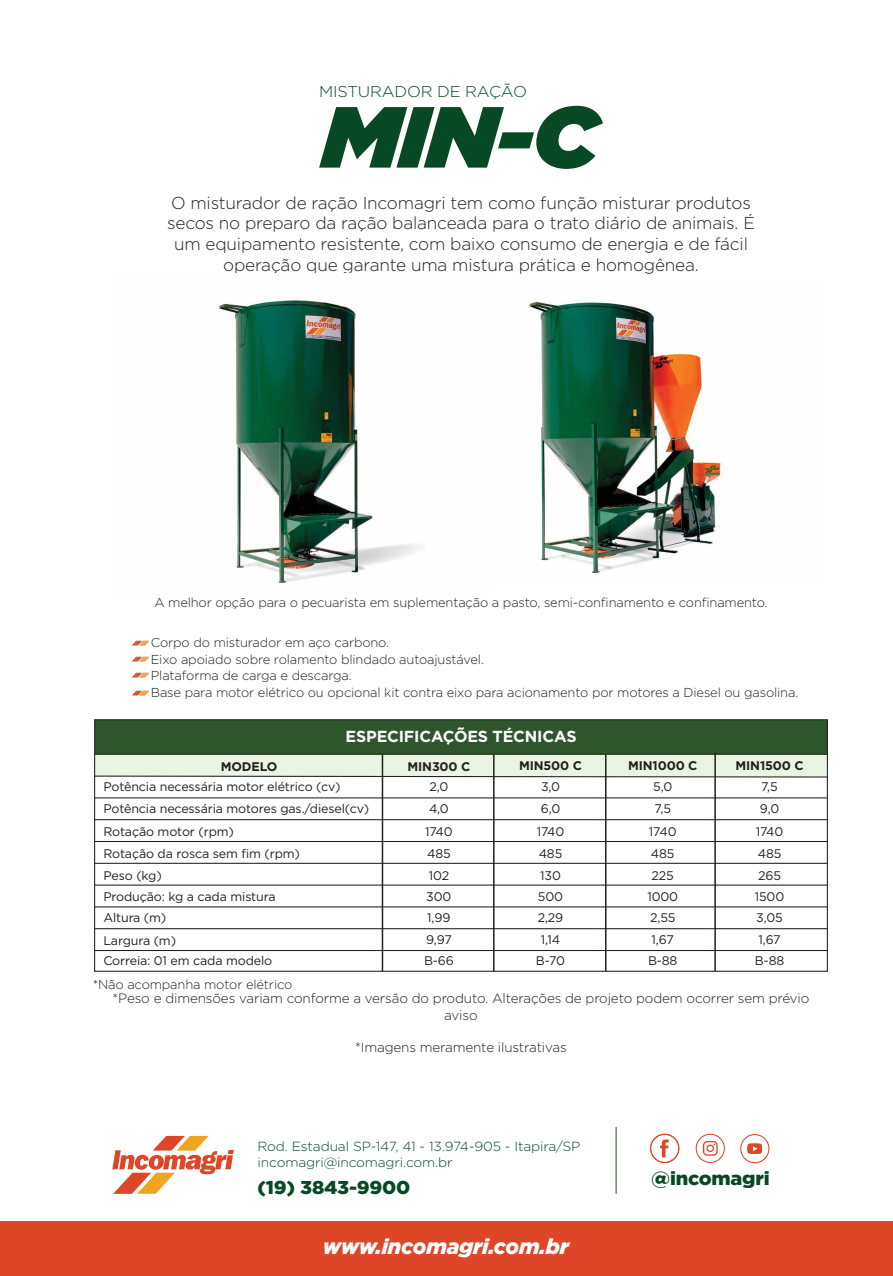
<style>
.page{position:relative;width:893px;height:1276px;background:#fff}
.page>*{position:absolute;margin:0;border:0;box-sizing:border-box;transform-origin:0 0}
.t1{font:italic 900 86.4px "Gotham";color:#074924;scale:1.05 1}
.t2{font:italic 900 21.3px "Gotham";letter-spacing:-.01em;color:#fff}
.t3{font:900 18.9px "Gotham";letter-spacing:-.01em;color:#074924;scale:1.05 1}
.t4{font:900 18.6px "Gotham";letter-spacing:-.01em;color:#074924;scale:1.05 1}
.t5{font:300 17.25px/20.7px "Gotham";letter-spacing:-.01em;color:#231f20;text-align:center}
.t6{font:700 15.9px "Gotham";letter-spacing:-.01em;color:#fff}
.t7{font:300 15.6px "Gotham";letter-spacing:-.01em;color:#074924;scale:1.05 1}
.t8{font:300 13.5px/16.2px "Gotham";letter-spacing:-.01em;color:#231f20;text-align:center}
.t9{font:300 13.2px/15.9px "Gotham";letter-spacing:-.01em;color:#074924;scale:1.05 1}
.t10{font:300 12.9px/16.5px "Gotham";letter-spacing:-.01em;color:#231f20}
.t11{font:12.45px/21.9px "Gotham";letter-spacing:-.01em;color:#231f20}
.t12{font:700 12.45px "Gotham";letter-spacing:-.01em;color:#231f20}
</style>
<div class="page">
<svg style="left:112px;top:1136px;width:122px;height:57px"></svg>
<div style="left:0;top:1221px;width:893px;height:55px;background:#dd4727"></div>
<hr style="left:616px;top:1127px;width:1px;height:66px;background:#2d572a">
<svg style="left:650px;top:1133px;width:29px;height:30px"></svg>
<svg style="left:740px;top:1134px;width:29px;height:29px"></svg>
<svg style="left:696px;top:1133px;width:29px;height:30px"></svg>
<div style="left:95px;top:719px;width:732px;height:35px;background:#2d572a"></div>
<div style="left:95px;top:754px;width:732px;height:23px;background:#e9f4e2"></div>
<div style="left:94px;top:719px;width:734px;height:252px;border:1px solid #231f20"></div>
<hr style="left:95px;top:754px;width:732px;height:1px;background:#231f20">
<svg style="left:94px;top:775px;width:734px;height:3px"></svg>
<hr style="left:95px;top:797px;width:732px;height:1px;background:#231f20">
<hr style="left:95px;top:819px;width:732px;height:1px;background:#231f20">
<hr style="left:95px;top:841px;width:732px;height:1px;background:#231f20">
<hr style="left:95px;top:863px;width:732px;height:1px;background:#231f20">
<hr style="left:95px;top:884px;width:732px;height:1px;background:#231f20">
<hr style="left:95px;top:906px;width:732px;height:1px;background:#231f20">
<hr style="left:95px;top:928px;width:732px;height:1px;background:#231f20">
<hr style="left:95px;top:950px;width:732px;height:1px;background:#231f20">
<hr style="left:605px;top:754px;width:1px;height:217px;background:#231f20">
<hr style="left:714px;top:752px;width:2px;height:219px;background:#231f20">
<hr style="left:493px;top:754px;width:2px;height:217px;background:#231f20">
<hr style="left:382px;top:754px;width:1px;height:217px;background:#231f20">
<img style="left:529px;top:301px;width:196px;height:272px">
<img style="left:219px;top:300px;width:199px;height:283px">
<img style="left:132px;top:640px;width:17px;height:6px">
<img style="left:132px;top:656px;width:17px;height:6px">
<img style="left:132px;top:672px;width:17px;height:6px">
<img style="left:132px;top:690px;width:17px;height:6px">
<p class="t7" style="left:319px;top:82px;width:199px">MISTURADOR DE RAÇÃO</p>
<h1 class="t1" style="left:322px;top:75px;width:265px">MIN-C</h1>
<p class="t5" style="left:167px;top:192px;width:589px">O misturador de ração Incomagri tem como função misturar produtos secos no preparo da ração balanceada para o trato diário de animais. É um equipamento resistente, com baixo consumo de energia e de fácil operação que garante uma mistura prática e homogênea.</p>
<p class="t10" style="left:154px;top:593px;width:615px">A melhor opção para o pecuarista em suplementação a pasto, semi-confinamento e confinamento.</p>
<p class="t10" style="left:151px;top:634px;width:649px">Corpo do misturador em aço carbono.<br>Eixo apoiado sobre rolamento blindado autoajustável.<br>Plataforma de carga e descarga.<br>Base para motor elétrico ou opcional kit contra eixo para acionamento por motores a Diesel ou gasolina.</p>
<p class="t6" style="left:346px;top:726px;width:232px">ESPECIFICAÇÕES TÉCNICAS</p>
<p class="t12" style="left:519px;top:758px;width:64px">MIN500 C</p>
<p class="t12" style="left:628px;top:758px;width:71px">MIN1000 C</p>
<p class="t12" style="left:735px;top:758px;width:70px">MIN1500 C</p>
<p class="t12" style="left:221px;top:758px;width:58px">MODELO</p>
<p class="t12" style="left:408px;top:758px;width:64px">MIN300 C</p>
<p class="t11" style="left:103px;top:775px;width:239px">Potência necessária motor elétrico (cv)</p>
<p class="t11" style="left:429px;top:775px;width:20px">2,0</p>
<p class="t11" style="left:541px;top:775px;width:21px">3,0</p>
<p class="t11" style="left:653px;top:775px;width:21px">5,0</p>
<p class="t11" style="left:103px;top:798px;width:267px">Potência necessária motores gas./diesel(cv)</p>
<p class="t11" style="left:429px;top:798px;width:21px">4,0</p>
<p class="t11" style="left:541px;top:798px;width:21px">6,0</p>
<p class="t11" style="left:654px;top:798px;width:18px">7,5</p>
<p class="t11" style="left:103px;top:820px;width:132px">Rotação motor (rpm)</p>
<p class="t11" style="left:425px;top:820px;width:29px">1740</p>
<p class="t11" style="left:537px;top:820px;width:29px">1740</p>
<p class="t11" style="left:649px;top:820px;width:29px">1740</p>
<p class="t11" style="left:103px;top:842px;width:198px">Rotação da rosca sem fim (rpm)</p>
<p class="t11" style="left:427px;top:842px;width:25px">485</p>
<p class="t11" style="left:539px;top:842px;width:25px">485</p>
<p class="t11" style="left:651px;top:842px;width:25px">485</p>
<p class="t11" style="left:103px;top:864px;width:60px">Peso (kg)</p>
<p class="t11" style="left:429px;top:864px;width:22px">102</p>
<p class="t11" style="left:540px;top:864px;width:22px">130</p>
<p class="t11" style="left:652px;top:864px;width:24px">225</p>
<p class="t11" style="left:103px;top:885px;width:174px">Produção: kg a cada mistura</p>
<p class="t11" style="left:426px;top:885px;width:27px">300</p>
<p class="t11" style="left:538px;top:885px;width:27px">500</p>
<p class="t11" style="left:647px;top:885px;width:32px">1000</p>
<p class="t11" style="left:424px;top:928px;width:31px">9,97<br>B-66</p>
<p class="t11" style="left:536px;top:928px;width:31px;text-align:center">1,14<br>B-70</p>
<p class="t11" style="left:648px;top:928px;width:31px">1,67<br>B-88</p>
<p class="t11" style="left:755px;top:775px;width:31px;text-align:center">7,5<br>9,0<br>1740<br>485<br>265<br>1500</p>
<p class="t11" style="left:755px;top:928px;width:31px">1,67<br>B-88</p>
<p class="t11" style="left:103px;top:907px;width:65px">Altura (m)</p>
<p class="t11" style="left:427px;top:907px;width:25px">1,99</p>
<p class="t11" style="left:538px;top:907px;width:27px">2,29</p>
<p class="t11" style="left:650px;top:907px;width:27px">2,55</p>
<p class="t11" style="left:756px;top:907px;width:28px">3,05</p>
<p class="t11" style="left:103px;top:930px;width:170px;line-height:20.5px">Largura (m)<br>Correia: 01 em cada modelo</p>
<p class="t10" style="left:93px;top:975px;width:201px">*Não acompanha motor elétrico</p>
<p class="t8" style="left:113px;top:990px;width:698px">*Peso e dimensões variam conforme a versão do produto. Alterações de projeto podem ocorrer sem prévio aviso</p>
<p class="t8" style="left:355px;top:1038px;width:213px">*Imagens meramente ilustrativas</p>
<p class="t9" style="left:258px;top:1138px;width:309px">Rod. Estadual SP-147, 41 - 13.974-905 - Itapira/SP incomagri@incomagri.com.br</p>
<h3 class="t4" style="left:258px;top:1174px;width:147px">(19) 3843-9900</h3>
<h2 class="t2" style="left:323px;top:1232px;width:248px">www.incomagri.com.br</h2>
<h3 class="t3" style="left:651px;top:1165px;width:114px">@incomagri</h3>
</div>
